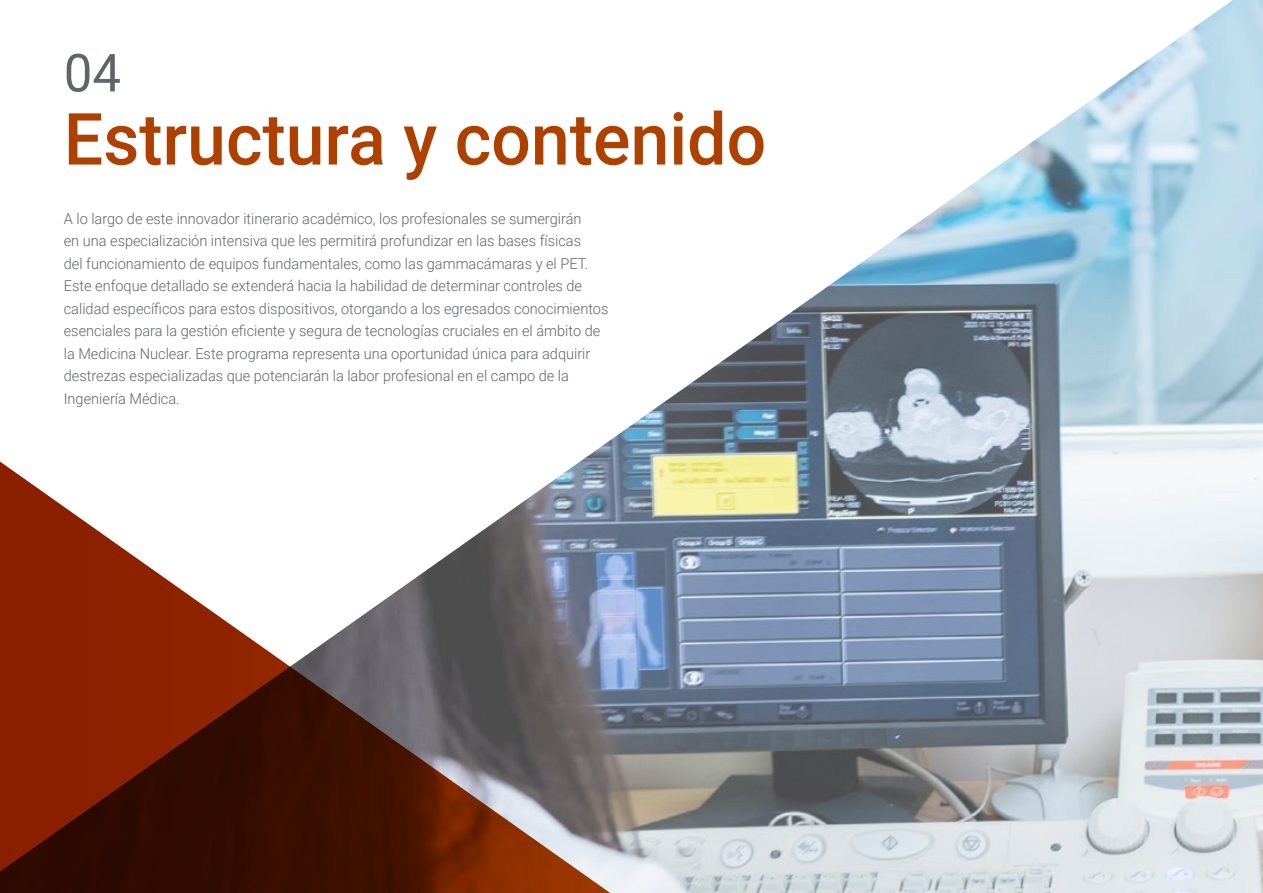
<style>
.page{position:relative;width:1263px;height:893px;background:#fff}
.page>*{position:absolute;margin:0;border:0;box-sizing:border-box;transform-origin:0 0}
.t1{font:500 72px "Roboto";color:#ae4000}
.t2{font:52.5px "Roboto";color:#61646a}
.t3{font:300 15px/22.5px "Roboto";color:#61646a}
</style>
<div class="page">
<img style="left:602px;top:0;width:661px;height:893px">
<svg style="left:0;top:446px;width:640px;height:447px"></svg>
<h2 class="t2" style="left:64px;top:36px;width:59px">04</h2>
<h1 class="t1" style="left:64px;top:89px;width:704px">Estructura y contenido</h1>
<p class="t3" style="left:64px;top:207px;width:546px">A lo largo de este innovador itinerario académico, los profesionales se sumergirán<br>en una especialización intensiva que les permitirá profundizar en las bases físicas<br>del funcionamiento de equipos fundamentales, como las gammacámaras y el PET.<br>Este enfoque detallado se extenderá hacia la habilidad de determinar controles de calidad específicos para estos dispositivos, otorgando a los egresados conocimientos esenciales para la gestión eficiente y segura de tecnologías cruciales en el ámbito de la Medicina Nuclear. Este programa representa una oportunidad única para adquirir destrezas especializadas que potenciarán la labor profesional en el campo de la Ingeniería Médica.</p>
</div>
